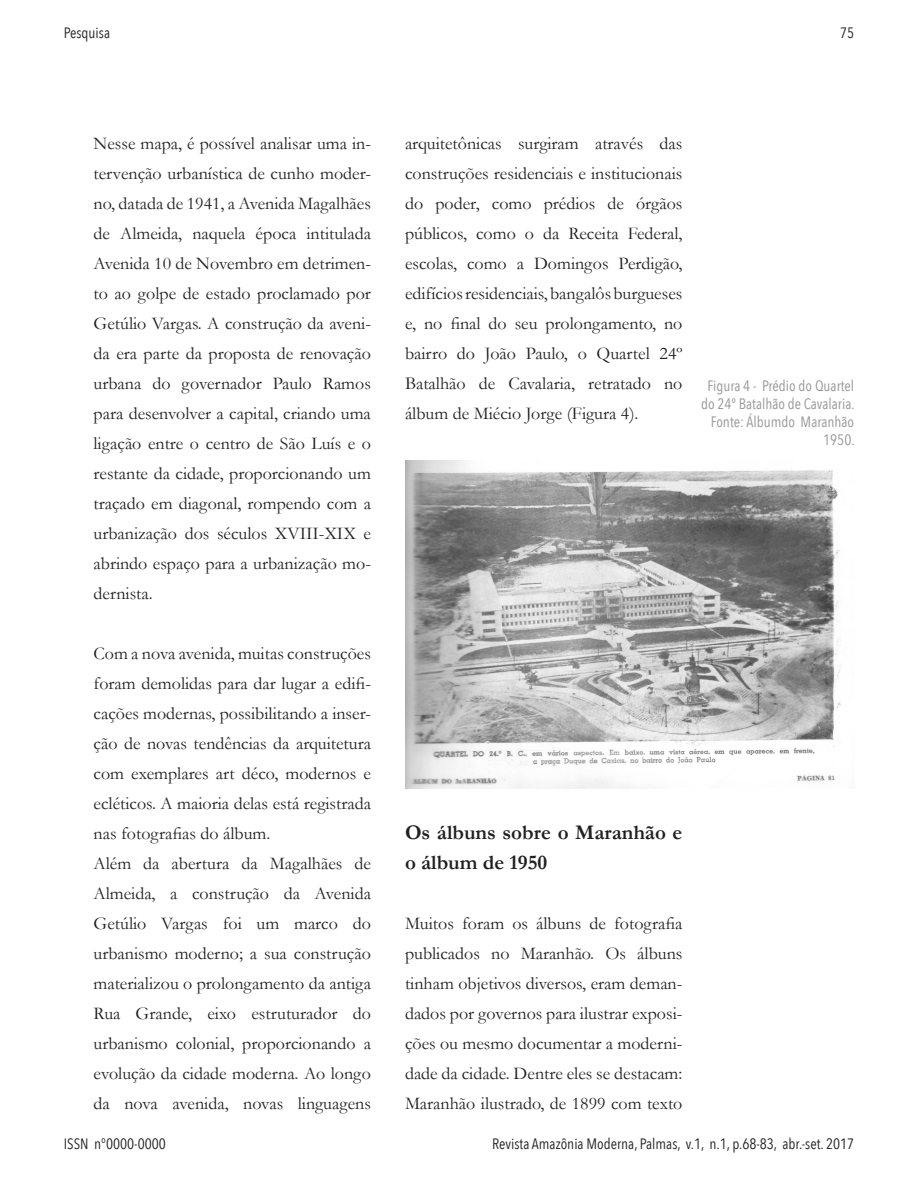
<style>
.page{position:relative;width:918px;height:1188px;background:#fff}
.page>*{position:absolute;margin:0;border:0;box-sizing:border-box;transform-origin:0 0}
.t1{font:700 21px/30px "Garamond";color:#231f20}
.t2{font:18px/30px "Garamond";color:#231f20;text-align:justify}
.t3{font:15px "Avenir Next Condensed";color:#231f20}
.t4{font:15px/18px "Avenir Next Condensed";color:#939598;text-align:right}
</style>
<div class="page">
<img style="left:405px;top:461px;width:436px;height:328px">
<p class="t3" style="left:64px;top:20px;width:48px">Pesquisa</p>
<p class="t3" style="left:840px;top:20px;width:16px">75</p>
<p class="t2" style="left:94px;top:128px;width:279px">Nesse mapa, é possível analisar uma in&shy;tervenção urbanística de cunho moder&shy;no, datada de 1941, a Avenida Magalhães de Almeida, naquela época intitulada Avenida 10 de Novembro em detrimen&shy;to ao golpe de estado proclamado por Getúlio Vargas. A construção da aveni&shy;da era parte da proposta de renovação urbana do governador Paulo Ramos para desenvolver a capital, criando uma ligação entre o centro de São Luís e o restante da cidade, proporcionando um traçado em diagonal, rompendo com a urbanização dos séculos XVIII-XIX e abrindo espaço para a urbanização mo&shy;dernista.</p>
<p class="t2" style="left:94px;top:638px;width:279px">Com a nova avenida, muitas construções foram demolidas para dar lugar a edifi&shy;cações modernas, possibilitando a inser&shy;ção de novas tendências da arquitetura com exemplares art déco, modernos e ecléticos. A maioria delas está registrada nas fotografias do álbum.</p>
<p class="t2" style="left:94px;top:848px;width:279px">Além da abertura da Magalhães de Almeida, a construção da Avenida Getúlio Vargas foi um marco do urbanismo moderno; a sua construção materializou o prolongamento da antiga Rua Grande, eixo estruturador do urbanismo colonial, proporcionando a evolução da cidade moderna. Ao longo da nova avenida, novas linguagens</p>
<p class="t2" style="left:405px;top:128px;width:279px">arquitetônicas surgiram através das construções residenciais e institucionais do poder, como prédios de órgãos públicos, como o da Receita Federal, escolas, como a Domingos Perdigão, edifícios residenciais, bangalôs burgueses e, no final do seu prolongamento, no bairro do João Paulo, o Quartel 24º Batalhão de Cavalaria, retratado no álbum de Miécio Jorge (Figura 4).</p>
<p class="t4" style="left:701px;top:376px;width:155px">Figura 4 - Prédio do Quartel do 24º Batalhão de Cavalaria.<br>Fonte: Álbumdo Maranhão<br>1950.</p>
<p class="t1" style="left:405px;top:818px;width:279px">Os álbuns sobre o Maranhão e o álbum de 1950</p>
<p class="t2" style="left:405px;top:908px;width:279px">Muitos foram os álbuns de fotografia publicados no Maranhão. Os álbuns tinham objetivos diversos, eram deman&shy;dados por governos para ilustrar exposi&shy;ções ou mesmo documentar a moderni&shy;dade da cidade. Dentre eles se destacam:<br>Maranhão ilustrado, de 1899 com texto</p>
<p class="t3" style="left:64px;top:1131px;width:104px">ISSN n°0000-0000</p>
<p class="t3" style="left:492px;top:1131px;width:363px">Revista Amazônia Moderna, Palmas, v.1, n.1, p.68-83, abr.-set. 2017</p>
</div>
